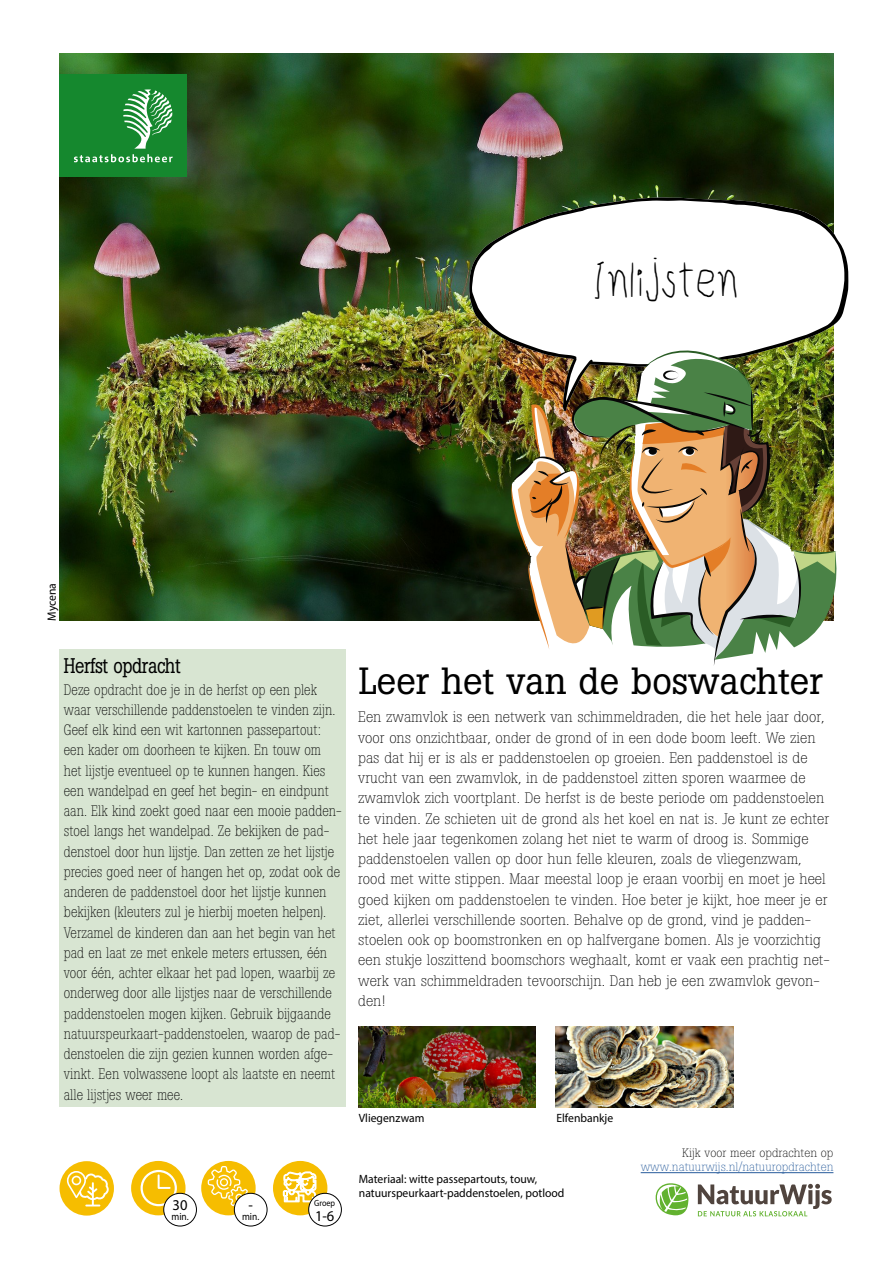
<style>
.page{position:relative;width:893px;height:1263px;background:#fff}
.page>*{position:absolute;margin:0;border:0;box-sizing:border-box;transform-origin:0 0}
.t1{font:45px "Child Writing";color:#000;scale:.9 1}
.t2{font:37.5px "Boton";color:#000}
.t3{font:21px "Boton";letter-spacing:-.02em;color:#000;scale:.86 1}
.t4{font:300 15px/20.2px "Boton";color:#000}
.t5{font:300 15px/20.2px "Boton";color:#000;scale:.86 1}
.t6{font:15px "Myriad Pro";color:#000}
.t7{font:12px/14.4px "Myriad Pro";color:#000}
.t8{font:300 12px "Boton";color:#275b9b}
.t9{font:300 12px "Boton";color:#000}
.t10{font:10.5px "Myriad Pro";color:#000;scale:.9 1}
.t11{font:9px "Myriad Pro";color:#000;scale:.9 1}
</style>
<div class="page">
<img style="left:60px;top:54px;width:773px;height:567px">
<div style="left:60px;top:74px;width:127px;height:102px;background:#15882e"></div>
<svg style="left:74px;top:89px;width:99px;height:73px"></svg>
<div style="left:60px;top:1161px;width:54px;height:54px;background:#f6bd00;border-radius:50%"></div>
<img style="left:469px;top:197px;width:380px;height:214px">
<svg style="left:472px;top:200px;width:372px;height:201px"></svg>
<img style="left:511px;top:350px;width:326px;height:316px">
<div style="left:201px;top:1161px;width:55px;height:54px;background:#f6bd00;border-radius:50%"></div>
<svg style="left:208px;top:1166px;width:42px;height:42px"></svg>
<svg style="left:66px;top:1170px;width:43px;height:36px"></svg>
<div style="left:72px;top:1176px;width:9px;height:9px;border:2px solid #fff;border-radius:50%"></div>
<div style="left:273px;top:1161px;width:54px;height:54px;background:#f6bd00;border-radius:50%"></div>
<svg style="left:283px;top:1171px;width:33px;height:31px"></svg>
<div style="left:309px;top:1193px;width:32px;height:33px;background:#fff;border-radius:50%"></div>
<div style="left:308px;top:1193px;width:34px;height:33px;border:1px solid #000;border-radius:50%"></div>
<div style="left:131px;top:1161px;width:55px;height:54px;background:#f6bd00;border-radius:50%"></div>
<div style="left:141px;top:1170px;width:36px;height:36px;border:2px solid #fff;border-radius:50%"></div>
<svg style="left:157px;top:1173px;width:15px;height:16px"></svg>
<div style="left:234px;top:1193px;width:33px;height:33px;background:#fff;border-radius:50%"></div>
<div style="left:234px;top:1193px;width:33px;height:33px;border:1px solid #000;border-radius:50%"></div>
<div style="left:164px;top:1193px;width:32px;height:33px;background:#fff;border-radius:50%"></div>
<div style="left:163px;top:1193px;width:34px;height:33px;border:1px solid #000;border-radius:50%"></div>
<svg style="left:698px;top:1184px;width:134px;height:32px"></svg>
<svg style="left:655px;top:1183px;width:34px;height:32px"></svg>
<hr style="left:641px;top:1172px;width:192px;height:1px;background:#275b9b">
<div style="left:60px;top:649px;width:286px;height:33px;background:#d8e5d2"></div>
<div style="left:60px;top:674px;width:286px;height:48px;background:#d8e5d2"></div>
<div style="left:60px;top:714px;width:286px;height:393px;background:#d8e5d2"></div>
<img style="left:358px;top:1026px;width:178px;height:81px">
<img style="left:556px;top:1026px;width:177px;height:81px">
<h1 class="t1" style="left:593px;top:257px;width:164px">Inlijsten</h1>
<p class="t7" style="left:44px;top:621px;width:39px;rotate:-90deg">Mycena</p>
<h3 class="t3" style="left:64px;top:653px;width:138px">Herfst opdracht</h3>
<p class="t5" style="left:64px;top:679px;width:325px">Deze opdracht doe je in de herfst op een plek waar verschillende paddenstoelen te vinden zijn.<br>Geef elk kind een wit kartonnen passepartout: een kader om doorheen te kijken. En touw om het lijstje eventueel op te kunnen hangen. Kies een wandelpad en geef het begin- en eindpunt aan. Elk kind zoekt goed naar een mooie padden&shy;stoel langs het wandelpad. Ze bekijken de pad&shy;denstoel door hun lijstje. Dan zetten ze het lijstje precies goed neer of hangen het op, zodat ook de anderen de paddenstoel door het lijstje kunnen bekijken (kleuters zul je hierbij moeten helpen).<br>Verzamel de kinderen dan aan het begin van het pad en laat ze met enkele meters ertussen, één voor één, achter elkaar het pad lopen, waarbij ze onderweg door alle lijstjes naar de verschillende paddenstoelen mogen kijken. Gebruik bijgaande natuurspeurkaart-paddenstoelen, waarop de pad&shy;denstoelen die zijn gezien kunnen worden afge&shy;vinkt. Een volwassene loopt als laatste en neemt alle lijstjes weer mee.</p>
<p class="t6" style="left:173px;top:1196px;width:16px">30</p>
<p class="t10" style="left:171px;top:1210px;width:21px">min.</p>
<p class="t6" style="left:248px;top:1196px;width:6px">-</p>
<p class="t10" style="left:242px;top:1210px;width:21px">min.</p>
<p class="t11" style="left:314px;top:1198px;width:25px">Groep</p>
<p class="t6" style="left:315px;top:1206px;width:20px">1-6</p>
<h2 class="t2" style="left:359px;top:658px;width:465px">Leer het van de boswachter</h2>
<p class="t4" style="left:358px;top:707px;width:473px">Een zwamvlok is een netwerk van schimmeldraden, die het hele jaar door, voor ons onzichtbaar, onder de grond of in een dode boom leeft. We zien pas dat hij er is als er paddenstoelen op groeien. Een paddenstoel is de vrucht van een zwamvlok, in de paddenstoel zitten sporen waarmee de zwamvlok zich voortplant. De herfst is de beste periode om paddenstoelen te vinden. Ze schieten uit de grond als het koel en nat is. Je kunt ze echter het hele jaar tegenkomen zolang het niet te warm of droog is. Sommige paddenstoelen vallen op door hun felle kleuren, zoals de vliegenzwam, rood met witte stippen. Maar meestal loop je eraan voorbij en moet je heel goed kijken om paddenstoelen te vinden. Hoe beter je kijkt, hoe meer je er ziet, allerlei verschillende soorten. Behalve op de grond, vind je padden&shy;stoelen ook op boomstronken en op halfvergane bomen. Als je voorzichtig een stukje loszittend boomschors weghaalt, komt er vaak een prachtig net&shy;werk van schimmeldraden tevoorschijn. Dan heb je een zwamvlok gevon&shy;den!</p>
<p class="t7" style="left:359px;top:1110px;width:67px">Vliegenzwam</p>
<p class="t7" style="left:556px;top:1111px;width:58px">Elfenbankje</p>
<p class="t7" style="left:359px;top:1171px;width:207px">Materiaal: witte passepartouts, touw, natuurspeurkaart-paddenstoelen, potlood</p>
<p class="t9" style="left:682px;top:1146px;width:153px">Kijk voor meer opdrachten op</p>
<p class="t8" style="left:641px;top:1160px;width:194px">www.natuurwijs.nl/natuuropdrachten</p>
</div>
